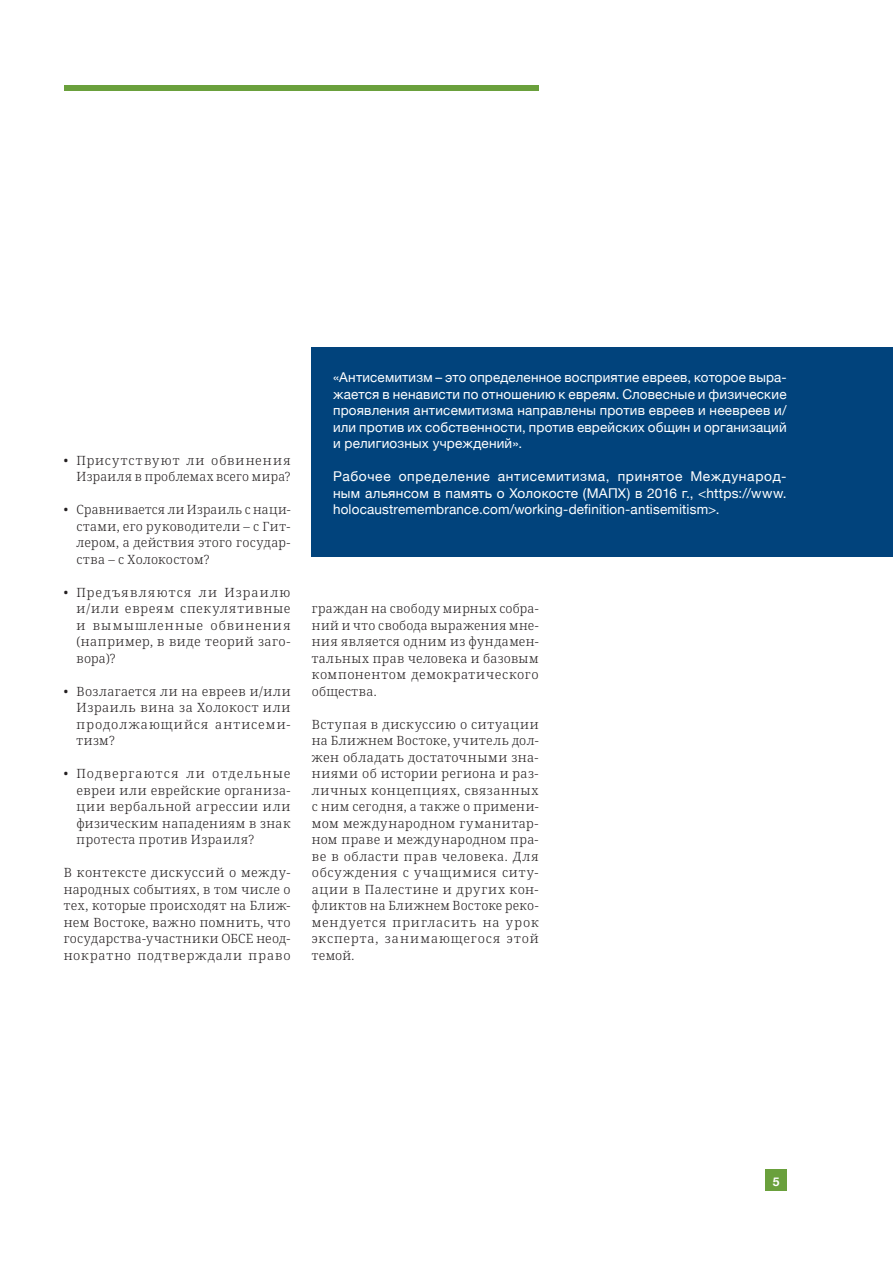
<style>
.page{position:relative;width:893px;height:1263px;background:#fff}
.page>*{position:absolute;margin:0;border:0;box-sizing:border-box;transform-origin:0 0}
.t1{font:13.5px/16.5px "Helvetica Neue";letter-spacing:.015em;color:#fff;text-align:justify}
.t2{font:300 12.75px/16.5px "Noto Serif";letter-spacing:.05em;color:#231f20;text-align:justify}
.t3{font:700 12px "Helvetica Neue";color:#fff}
</style>
<div class="page">
<div style="left:765px;top:1169px;width:22px;height:22px;background:#6aa03c"></div>
<div style="left:312px;top:348px;width:581px;height:209px;background:#01437c"></div>
<div style="left:64px;top:85px;width:475px;height:5px;background:#6aa03c"></div>
<p class="t2" style="left:64px;top:452px;width:228px;text-align:right">• Присутствуют ли обвинения<br>Израиля в проблемах всего мира?</p>
<p class="t2" style="left:77px;top:502px;width:216px;text-indent:-13px">• Сравнивается ли Израиль с наци&shy;стами, его руководители – с Гит&shy;лером, а действия этого государ&shy;ства – с Холокостом?</p>
<p class="t2" style="left:77px;top:584px;width:216px;text-indent:-13px">• Предъявляются ли Израилю и/или евреям спекулятивные и вымышленные обвинения (например, в виде теорий заго&shy;вора)?</p>
<p class="t2" style="left:77px;top:683px;width:216px;text-indent:-13px">• Возлагается ли на евреев и/или Израиль вина за Холокост или продолжающийся антисеми&shy;тизм?</p>
<p class="t2" style="left:77px;top:766px;width:216px;text-indent:-13px">• Подвергаются ли отдельные евреи или еврейские организа&shy;ции вербальной агрессии или физическим нападениям в знак протеста против Израиля?</p>
<p class="t2" style="left:64px;top:865px;width:228px">В контексте дискуссий о между&shy;народных событиях, в том числе о тех, которые происходят на Ближ&shy;нем Востоке, важно помнить, что государства-участники ОБСЕ неод&shy;нократно подтверждали право</p>
<p class="t1" style="left:333px;top:370px;width:455px">«Антисемитизм – это определенное восприятие евреев, которое выра&shy;жается в ненависти по отношению к евреям. Словесные и физические проявления антисемитизма направлены против евреев и неевреев и/ или против их собственности, против еврейских общин и организаций и религиозных учреждений».</p>
<p class="t1" style="left:333px;top:469px;width:455px">Рабочее определение антисемитизма, принятое Международ&shy;ным альянсом в память о Холокосте (МАПХ) в 2016 г., &lt;https://www. holocaustremembrance.com/working-definition-antisemitism&gt;.</p>
<p class="t2" style="left:312px;top:601px;width:228px">граждан на свободу мирных собра&shy;ний и что свобода выражения мне&shy;ния является одним из фундамен&shy;тальных прав человека и базовым компонентом демократического общества.</p>
<p class="t2" style="left:312px;top:716px;width:228px">Вступая в дискуссию о ситуации на Ближнем Востоке, учитель дол&shy;жен обладать достаточными зна&shy;ниями об истории региона и раз&shy;личных концепциях, связанных с ним сегодня, а также о примени&shy;мом международном гуманитар&shy;ном праве и международном пра&shy;ве в области прав человека. Для обсуждения с учащимися ситу&shy;ации в Палестине и других кон&shy;фликтов на Ближнем Востоке реко&shy;мендуется пригласить на урок эксперта, занимающегося этой темой.</p>
<p class="t3" style="left:773px;top:1172px;width:8px">5</p>
</div>
